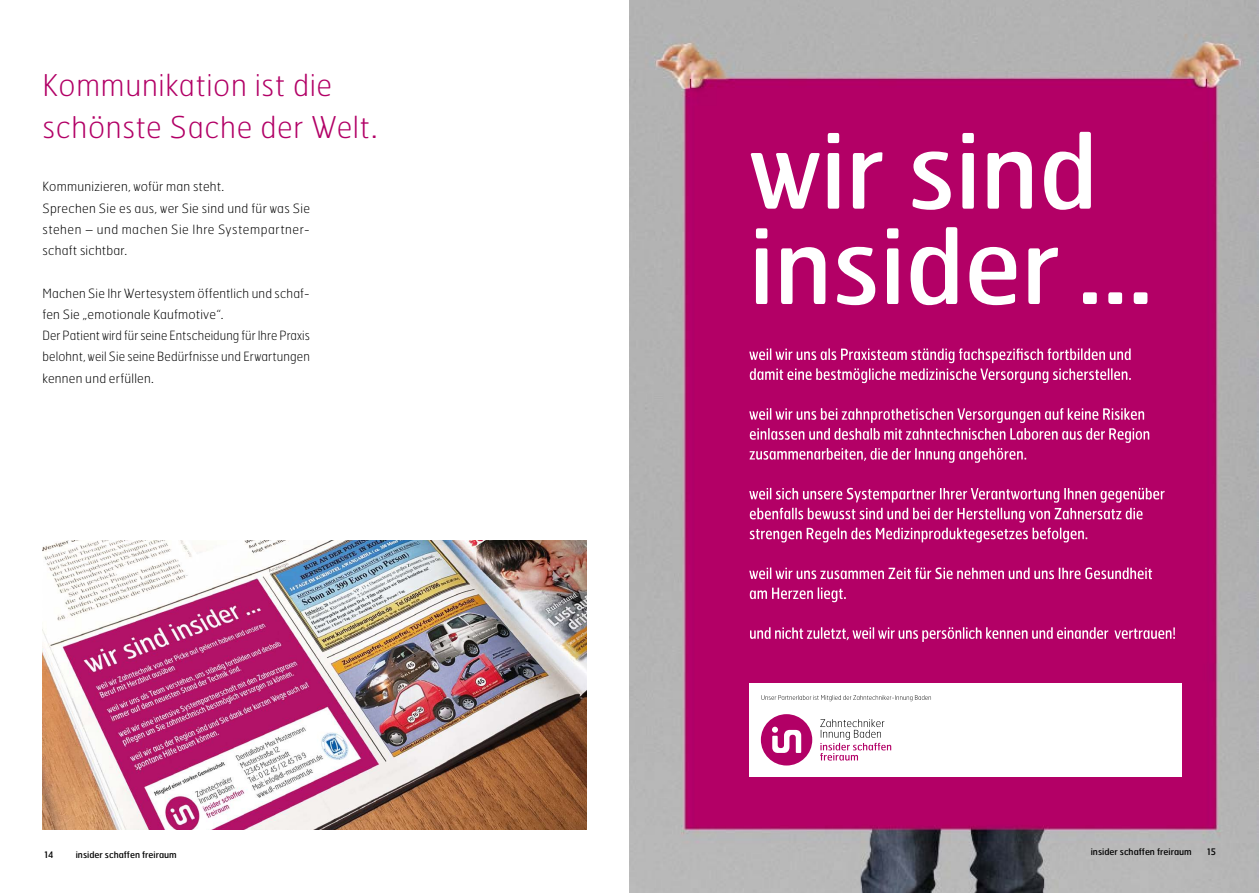
<style>
.page{position:relative;width:1259px;height:893px;background:#fff}
.page>*{position:absolute;margin:0;border:0;box-sizing:border-box;transform-origin:0 0}
.t1{font:100 30px/42.5px "Hermes";letter-spacing:.025em;color:#b20066}
.t2{font:100 12.75px/21.3px "Hermes";letter-spacing:.015em;color:#000}
.t3{font:9px "Hermes";color:#000}
</style>
<div class="page">
<img style="left:629px;top:0;width:630px;height:893px">
<img style="left:43px;top:540px;width:544px;height:289px">
<div style="left:749px;top:683px;width:432px;height:94px;background:#fff"></div>
<svg style="left:756px;top:227px;width:391px;height:78px"></svg>
<svg style="left:750px;top:132px;width:341px;height:78px"></svg>
<svg style="left:761px;top:695px;width:170px;height:6px"></svg>
<svg style="left:820px;top:719px;width:71px;height:42px"></svg>
<div style="left:761px;top:714px;width:51px;height:51px;background:#b20066;border-radius:50%"></div>
<svg style="left:772px;top:727px;width:29px;height:26px"></svg>
<svg style="left:750px;top:627px;width:425px;height:15px;background:#c53e8b"></svg>
<svg style="left:750px;top:587px;width:96px;height:15px"></svg>
<svg style="left:749px;top:567px;width:403px;height:12px;background:#c94c93"></svg>
<svg style="left:749px;top:488px;width:415px;height:54px;background:#c02f82"></svg>
<svg style="left:749px;top:408px;width:400px;height:55px;background:#c12f82"></svg>
<svg style="left:749px;top:348px;width:382px;height:35px;background:#c33786"></svg>
<h1 class="t1" style="left:43px;top:63px;width:336px">Kommunikation ist die schönste Sache der Welt.</h1>
<p class="t2" style="left:42px;top:176px;width:269px">Kommunizieren, wofür man steht.<br>Sprechen Sie es aus, wer Sie sind und für was Sie stehen – und machen Sie Ihre Systempartner&shy;schaft sichtbar.</p>
<p class="t2" style="left:43px;top:282px;width:269px">Machen Sie Ihr Wertesystem öffentlich und schaf&shy;fen Sie „emotionale Kaufmotive“.<br>Der Patient wird für seine Entscheidung für Ihre Praxis belohnt, weil Sie seine Bedürfnisse und Erwartungen kennen und erfüllen.</p>
<p class="t3" style="left:45px;top:849px;width:10px">14</p>
<p class="t3" style="left:76px;top:849px;width:102px">insider schaffen freiraum</p>
<p class="t3" style="left:1090px;top:846px;width:102px">insider schaffen freiraum</p>
<p class="t3" style="left:1207px;top:846px;width:10px">15</p>
</div>
